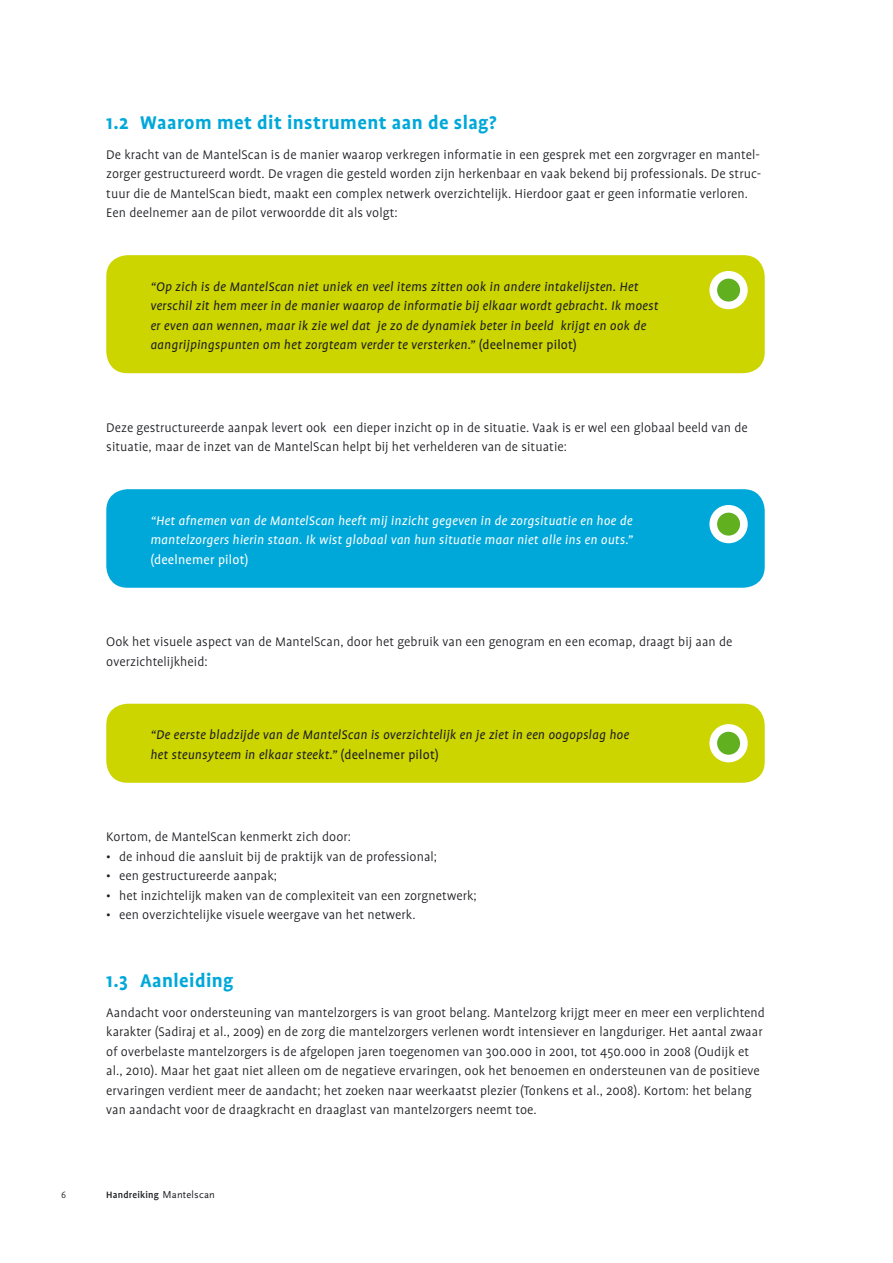
<style>
.page{position:relative;width:893px;height:1263px;background:#fff}
.page>*{position:absolute;margin:0;border:0;box-sizing:border-box;transform-origin:0 0}
.t1{font:700 21px "Profile";letter-spacing:.02em;color:#00a8da}
.t2{font:300 14.25px/19.5px "Profile";letter-spacing:.005em;color:#1b1c20}
.t3{font:italic 14.25px/19.5px "Profile";letter-spacing:.015em;color:#1b1c20}
.t4{font:italic 14.25px/19.5px "Profile";letter-spacing:.015em;color:#fff}
.t5{font:14.25px "Profile";letter-spacing:.015em;color:#fff}
.t6{font:500 10.5px "Profile";letter-spacing:.02em;color:#1b1c20}
.t7{font:300 10.5px "Profile NO";color:#1b1c20}
.s1{font-style:normal}
.s2{font-family:"Scala Sans";font-weight:400}
</style>
<div class="page">
<div style="left:106px;top:255px;width:659px;height:118px;background:#ccd500;border-radius:21px"></div>
<div style="left:709px;top:271px;width:39px;height:38px;background:#fff;border-radius:50%"></div>
<div style="left:717px;top:279px;width:23px;height:23px;background:#61b020;border-radius:50%"></div>
<div style="left:106px;top:489px;width:659px;height:99px;background:#00a8da;border-radius:21px"></div>
<div style="left:709px;top:505px;width:39px;height:38px;background:#fff;border-radius:50%"></div>
<div style="left:717px;top:513px;width:23px;height:23px;background:#61b020;border-radius:50%"></div>
<div style="left:106px;top:704px;width:659px;height:79px;background:#ccd500;border-radius:21px"></div>
<div style="left:709px;top:724px;width:39px;height:38px;background:#fff;border-radius:50%"></div>
<div style="left:717px;top:732px;width:23px;height:23px;background:#61b020;border-radius:50%"></div>
<h1 class="t1" style="left:106px;top:110px;width:392px">1.2 Waarom met dit instrument aan de slag?</h1>
<p class="t2" style="left:106px;top:144px;width:656px">De kracht van de MantelScan is de manier waarop verkregen informatie in een gesprek met een zorgvrager en mantel&shy;zorger gestructureerd wordt. De vragen die gesteld worden zijn herkenbaar en vaak bekend bij professionals. De struc&shy;tuur die de MantelScan biedt, maakt een complex netwerk overzichtelijk. Hierdoor gaat er geen informatie verloren.<br>Een deelnemer aan de pilot verwoordde dit als volgt:</p>
<p class="t3" style="left:150px;top:276px;width:510px">“Op zich is de MantelScan niet uniek en veel items zitten ook in andere intakelijsten. Het verschil zit hem meer in de manier waarop de informatie bij elkaar wordt gebracht. Ik moest er even aan wennen, maar ik zie wel dat je zo de dynamiek beter in beeld krijgt en ook de aangrijpingspunten om het zorgteam verder te versterken.” <span class="s1">(deelnemer pilot)</span></p>
<p class="t2" style="left:106px;top:417px;width:643px">Deze gestructureerde aanpak levert ook een dieper inzicht op in de situatie. Vaak is er wel een globaal beeld van de situatie, maar de inzet van de MantelScan helpt bij het verhelderen van de situatie:</p>
<p class="t4" style="left:150px;top:510px;width:484px">“Het afnemen van de MantelScan heeft mij inzicht gegeven in de zorgsituatie en hoe de mantelzorgers hierin staan. Ik wist globaal van hun situatie maar niet alle ins en outs.”</p>
<p class="t5" style="left:150px;top:551px;width:100px">(deelnemer pilot)</p>
<p class="t2" style="left:106px;top:632px;width:628px">Ook het visuele aspect van de MantelScan, door het gebruik van een genogram en een ecomap, draagt bij aan de overzichtelijkheid:</p>
<p class="t3" style="left:150px;top:725px;width:480px">“De eerste bladzijde van de MantelScan is overzichtelijk en je ziet in een oogopslag hoe het steunsyteem in elkaar steekt.” <span class="s1">(deelnemer pilot)</span></p>
<p class="t2" style="left:106px;top:827px;width:246px">Kortom, de MantelScan kenmerkt zich door:</p>
<p class="t2" style="left:106px;top:846px;width:332px">• de inhoud die aansluit bij de praktijk van de professional;</p>
<p class="t2" style="left:106px;top:866px;width:172px">• een gestructureerde aanpak;</p>
<p class="t2" style="left:106px;top:885px;width:372px">• het inzichtelijk maken van de complexiteit van een zorgnetwerk;</p>
<p class="t2" style="left:106px;top:905px;width:311px">• een overzichtelijke visuele weergave van het netwerk.</p>
<h1 class="t1" style="left:106px;top:968px;width:129px">1.3 Aanleiding</h1>
<p class="t2" style="left:106px;top:1002px;width:660px">Aandacht voor ondersteuning van mantelzorgers is van groot belang. Mantelzorg krijgt meer en meer een verplichtend karakter (Sadiraj et al., 2009) en de zorg die mantelzorgers verlenen wordt intensiever en langduriger. Het aantal zwaar of overbelaste mantelzorgers is de afgelopen jaren toegenomen van 300.000 in 2001, tot 450.000 in 2008 (Oudijk et al., 2010). Maar het gaat niet alleen om de negatieve ervaringen, ook het benoemen en ondersteunen van de positieve ervaringen verdient meer de aandacht; het zoeken naar weerkaatst plezier (Tonkens et al., 2008). Kortom: het belang van aandacht voor de draagkracht en draaglast van mantelzorgers neemt toe.</p>
<p class="t7" style="left:61px;top:1189px;width:7px">6</p>
<p class="t6" style="left:106px;top:1189px;width:110px">Handreiking <span class="s2">Mantelscan</span></p>
</div>
